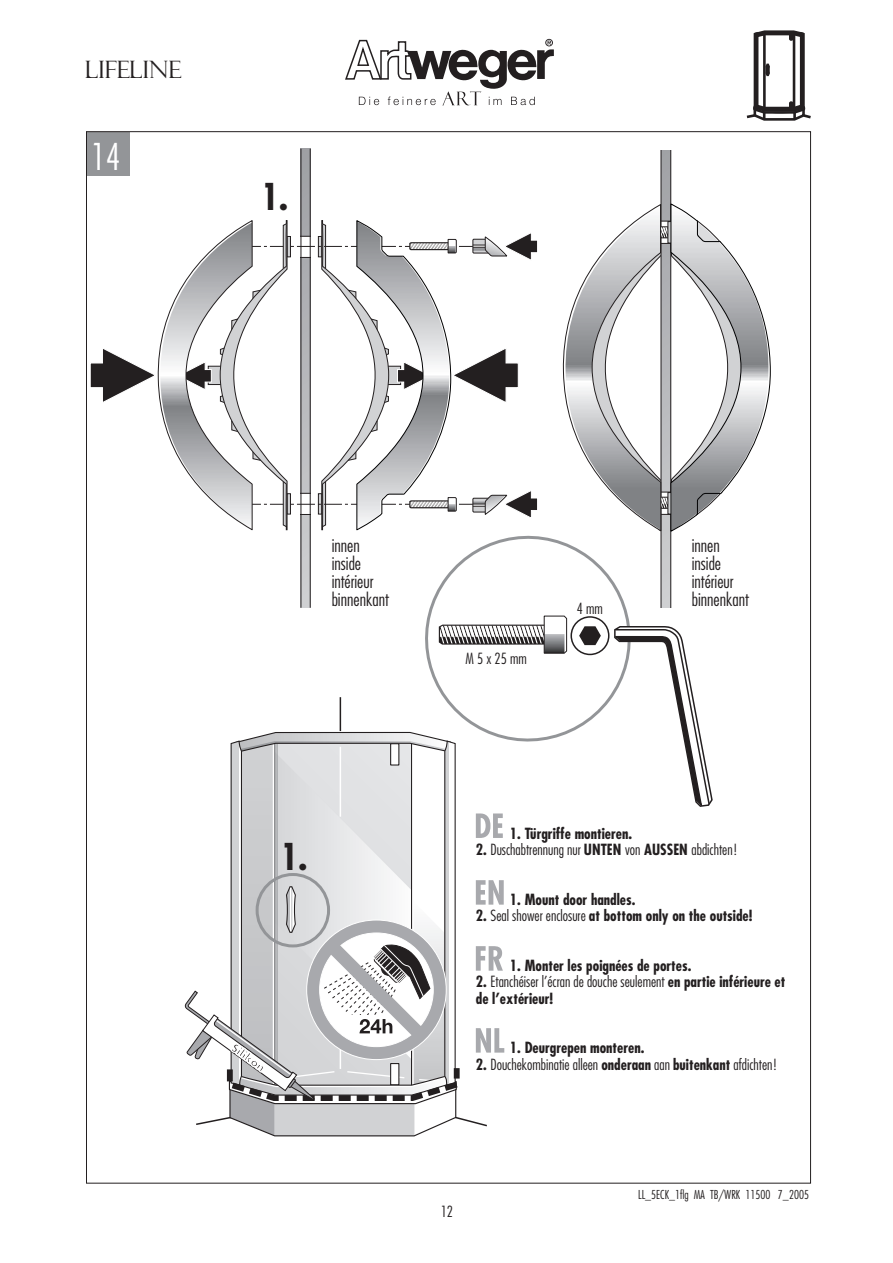
<style>
.page{position:relative;width:893px;height:1263px;background:#fff}
.page>*{position:absolute;margin:0;border:0;box-sizing:border-box;transform-origin:0 0}
.t1{font:700 condensed 36px "Futura Std";color:#231f20}
.t2{font:300 condensed 36px "Futura Std";color:#fff}
.t3{font:24px "Felix Titling";color:#231f20}
.t4{font:300 condensed 18px/18px "Futura Std";color:#231f20}
.t5{font:700 condensed 15px/16.5px "Futura Std";color:#231f20}
.t6{font:300 condensed 15px "Futura Std";color:#231f20}
.t7{font:300 condensed 12px "Futura Std";color:#231f20}
.s1{font-weight:700}
.s2{font-weight:300}
</style>
<div class="page">
<svg style="left:90px;top:149px;width:448px;height:459px"></svg>
<svg style="left:562px;top:150px;width:209px;height:458px"></svg>
<hr style="left:340px;top:697px;width:1px;height:34px;background:#231f20">
<div style="left:86px;top:132px;width:44px;height:44px;background:#939598"></div>
<svg style="left:345px;top:39px;width:209px;height:66px"></svg>
<svg style="left:746px;top:30px;width:65px;height:91px"></svg>
<svg style="left:185px;top:731px;width:319px;height:406px"></svg>
<svg style="left:413px;top:520px;width:234px;height:237px"></svg>
<svg style="left:438px;top:615px;width:129px;height:39px"></svg>
<div style="left:570px;top:616px;width:39px;height:39px;border:2px solid #231f20;border-radius:50%"></div>
<svg style="left:578px;top:625px;width:24px;height:22px"></svg>
<svg style="left:613px;top:625px;width:100px;height:182px"></svg>
<h2 class="t3" style="left:86px;top:56px;width:97px">LIFELINE</h2>
<h1 class="t2" style="left:91px;top:135px;width:31px">14</h1>
<h1 class="t1" style="left:261px;top:174px;width:28px">1.</h1>
<p class="t4" style="left:332px;top:537px;width:59px">innen inside intérieur binnenkant</p>
<p class="t4" style="left:692px;top:537px;width:59px">innen inside intérieur binnenkant</p>
<p class="t6" style="left:577px;top:600px;width:28px">4 mm</p>
<p class="t6" style="left:465px;top:649px;width:63px">M 5 x 25 mm</p>
<h1 class="t1" style="left:281px;top:834px;width:28px">1.</h1>
<p class="t5" style="left:510px;top:825px;width:124px">1. Türgriffe montieren.</p>
<p class="t6" style="left:476px;top:841px;width:263px"><span class="s1">2.</span> Duschabtrennung nur <span class="s1">UNTEN</span> von <span class="s1">AUSSEN</span> abdichten!</p>
<p class="t5" style="left:510px;top:891px;width:127px">1. Mount door handles.</p>
<p class="t5" style="left:476px;top:907px;width:278px">2. <span class="s2">Seal shower enclosure</span> at bottom only on the outside!</p>
<p class="t5" style="left:510px;top:957px;width:183px">1. Monter les poignées de portes.</p>
<p class="t5" style="left:476px;top:973px;width:311px">2. <span class="s2">Etanchéiser l’écran de douche seulement</span> en partie inférieure et de l’extérieur!</p>
<p class="t5" style="left:510px;top:1039px;width:136px">1. Deurgrepen monteren.</p>
<p class="t6" style="left:476px;top:1055px;width:303px"><span class="s1">2.</span> Douchekombinatie alleen <span class="s1">onderaan</span> aan <span class="s1">buitenkant</span> afdichten!</p>
<p class="t6" style="left:441px;top:1202px;width:14px">12</p>
<p class="t7" style="left:638px;top:1188px;width:172px">LL_5ECK_1flg MA TB/WRK 11500 7_2005</p>
</div>
